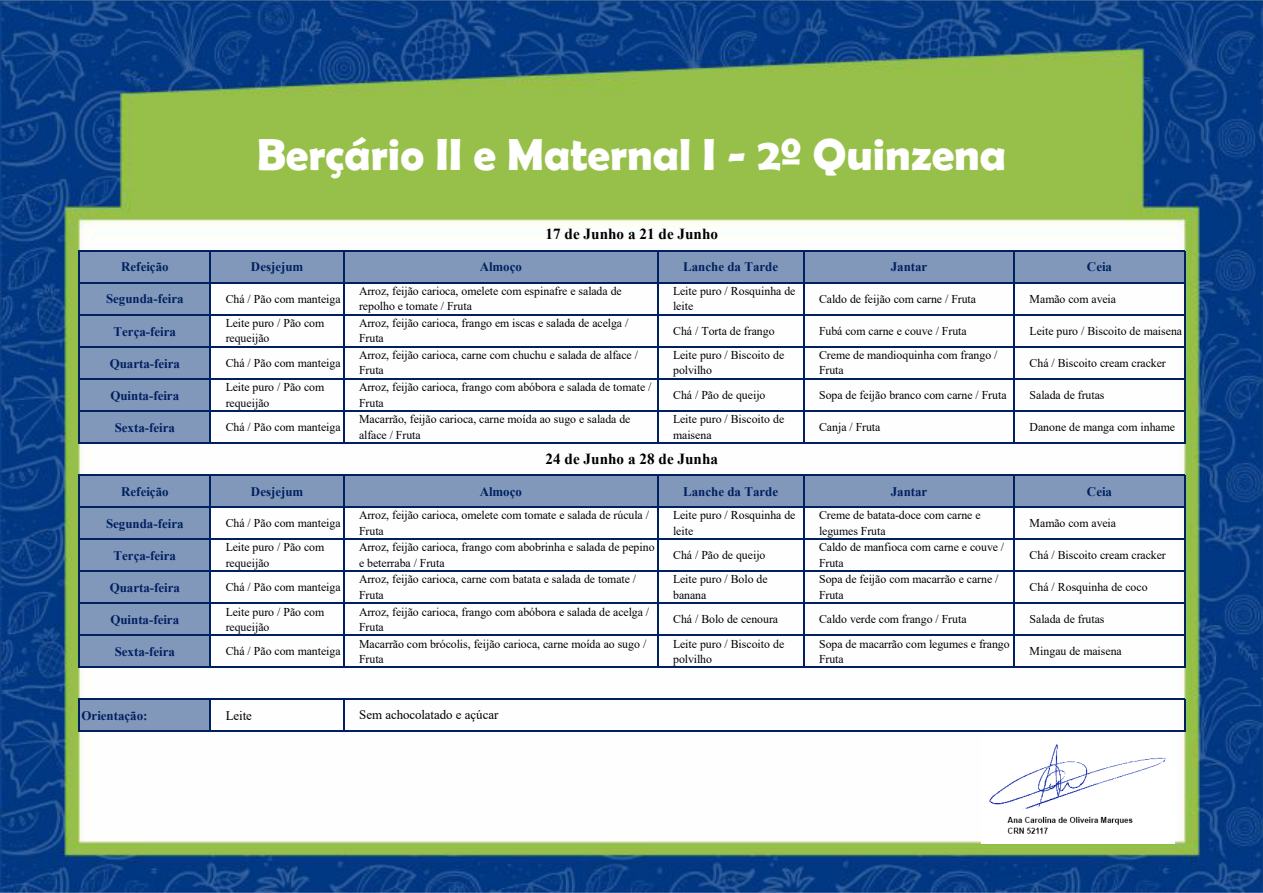
<style>
.page{position:relative;width:1263px;height:893px;background:#fff}
.page>*{position:absolute;margin:0;border:0;box-sizing:border-box;transform-origin:0 0}
.t1{font:700 45px "Berlin Sans FB Demi";color:#fff}
.t2{font:700 15.3px "Times New Roman";letter-spacing:.005em;color:#000}
.t3{font:700 13.05px "Times New Roman";color:#002060}
.t4{font:13.05px "Times New Roman";color:#000}
.t5{font:12px/15.1px "Times New Roman";color:#000}
</style>
<div class="page">
<img style="left:0;top:0;width:1263px;height:893px">
<div style="left:80px;top:250px;width:1105px;height:33px;background:#8198ba"></div>
<div style="left:80px;top:283px;width:130px;height:160px;background:#8198ba"></div>
<div style="left:80px;top:475px;width:1105px;height:32px;background:#8198ba"></div>
<div style="left:80px;top:507px;width:130px;height:160px;background:#8198ba"></div>
<div style="left:80px;top:699px;width:130px;height:32px;background:#8198ba"></div>
<hr style="left:79px;top:250px;width:1px;height:193px;background:#002060">
<hr style="left:210px;top:251px;width:1px;height:192px;background:#002060">
<hr style="left:343px;top:251px;width:1px;height:192px;background:#002060">
<hr style="left:657px;top:251px;width:1px;height:192px;background:#002060">
<hr style="left:803px;top:251px;width:1px;height:192px;background:#002060">
<hr style="left:1013px;top:251px;width:2px;height:192px;background:#002060">
<hr style="left:1184px;top:251px;width:1px;height:192px;background:#002060">
<hr style="left:79px;top:474px;width:1px;height:193px;background:#002060">
<hr style="left:210px;top:475px;width:1px;height:192px;background:#002060">
<hr style="left:343px;top:475px;width:1px;height:192px;background:#002060">
<hr style="left:1184px;top:475px;width:1px;height:192px;background:#002060">
<hr style="left:79px;top:698px;width:1px;height:33px;background:#002060">
<hr style="left:210px;top:699px;width:1px;height:32px;background:#002060">
<hr style="left:343px;top:699px;width:1px;height:32px;background:#002060">
<hr style="left:657px;top:475px;width:1px;height:192px;background:#002060">
<hr style="left:803px;top:475px;width:1px;height:192px;background:#002060">
<hr style="left:1013px;top:475px;width:2px;height:192px;background:#002060">
<hr style="left:1184px;top:699px;width:1px;height:32px;background:#002060">
<hr style="left:80px;top:250px;width:1105px;height:1px;background:#002060">
<hr style="left:80px;top:282px;width:1105px;height:1px;background:#002060">
<hr style="left:80px;top:314px;width:1105px;height:1px;background:#002060">
<hr style="left:80px;top:346px;width:1105px;height:1px;background:#002060">
<hr style="left:80px;top:378px;width:1105px;height:1px;background:#002060">
<hr style="left:80px;top:410px;width:1105px;height:1px;background:#002060">
<hr style="left:80px;top:442px;width:1105px;height:1px;background:#002060">
<hr style="left:80px;top:474px;width:1105px;height:1px;background:#002060">
<hr style="left:80px;top:506px;width:1105px;height:1px;background:#002060">
<hr style="left:80px;top:538px;width:1105px;height:1px;background:#002060">
<hr style="left:80px;top:570px;width:1105px;height:1px;background:#002060">
<hr style="left:80px;top:602px;width:1105px;height:1px;background:#002060">
<hr style="left:80px;top:634px;width:1105px;height:1px;background:#002060">
<hr style="left:80px;top:666px;width:1105px;height:1px;background:#002060">
<hr style="left:80px;top:698px;width:1105px;height:1px;background:#002060">
<hr style="left:80px;top:730px;width:1105px;height:1px;background:#002060">
<img style="left:981px;top:733px;width:193px;height:110px">
<p class="t1" style="left:257px;top:128px;width:750px">Berçário II e Maternal I - 2º Quinzena</p>
<p class="t2" style="left:546px;top:223px;width:174px">17 de Junho a 21 de Junho</p>
<p class="t3" style="left:121px;top:258px;width:49px">Refeição</p>
<p class="t3" style="left:251px;top:258px;width:54px">Desjejum</p>
<p class="t3" style="left:480px;top:258px;width:44px">Almoço</p>
<p class="t3" style="left:683px;top:258px;width:97px">Lanche da Tarde</p>
<p class="t3" style="left:891px;top:258px;width:38px">Jantar</p>
<p class="t3" style="left:1087px;top:258px;width:27px">Ceia</p>
<p class="t3" style="left:106px;top:290px;width:79px">Segunda-feira</p>
<p class="t5" style="left:226px;top:291px;width:117px">Chá / Pão com manteiga</p>
<p class="t5" style="left:359px;top:283px;width:264px">Arroz, feijão carioca, omelete com espinafre e salada de repolho e tomate / Fruta</p>
<p class="t5" style="left:673px;top:283px;width:124px">Leite puro / Rosquinha de leite</p>
<p class="t5" style="left:819px;top:291px;width:159px">Caldo de feijão com carne / Fruta</p>
<p class="t5" style="left:1030px;top:291px;width:88px">Mamão com aveia</p>
<p class="t3" style="left:114px;top:322px;width:64px">Terça-feira</p>
<p class="t5" style="left:226px;top:315px;width:100px">Leite puro / Pão com requeijão</p>
<p class="t5" style="left:359px;top:315px;width:271px">Arroz, feijão carioca, frango em iscas e salada de acelga /<br>Fruta</p>
<p class="t5" style="left:673px;top:323px;width:103px">Chá / Torta de frango</p>
<p class="t5" style="left:819px;top:323px;width:149px">Fubá com carne e couve / Fruta</p>
<p class="t5" style="left:1030px;top:323px;width:154px">Leite puro / Biscoito de maisena</p>
<p class="t3" style="left:110px;top:354px;width:72px">Quarta-feira</p>
<p class="t5" style="left:226px;top:355px;width:117px">Chá / Pão com manteiga</p>
<p class="t5" style="left:359px;top:347px;width:280px">Arroz, feijão carioca, carne com chuchu e salada de alface /<br>Fruta</p>
<p class="t5" style="left:673px;top:347px;width:113px">Leite puro / Biscoito de polvilho</p>
<p class="t5" style="left:819px;top:347px;width:180px">Creme de mandioquinha com frango /<br>Fruta</p>
<p class="t5" style="left:1030px;top:355px;width:138px">Chá / Biscoito cream cracker</p>
<p class="t3" style="left:110px;top:386px;width:70px">Quinta-feira</p>
<p class="t5" style="left:226px;top:379px;width:100px">Leite puro / Pão com requeijão</p>
<p class="t5" style="left:359px;top:379px;width:294px">Arroz, feijão carioca, frango com abóbora e salada de tomate /<br>Fruta</p>
<p class="t5" style="left:673px;top:387px;width:94px">Chá / Pão de queijo</p>
<p class="t5" style="left:819px;top:387px;width:189px">Sopa de feijão branco com carne / Fruta</p>
<p class="t5" style="left:1030px;top:387px;width:76px">Salada de frutas</p>
<p class="t3" style="left:115px;top:418px;width:62px">Sexta-feira</p>
<p class="t5" style="left:226px;top:419px;width:117px">Chá / Pão com manteiga</p>
<p class="t5" style="left:359px;top:411px;width:273px">Macarrão, feijão carioca, carne moída ao sugo e salada de alface / Fruta</p>
<p class="t5" style="left:673px;top:411px;width:113px">Leite puro / Biscoito de maisena</p>
<p class="t5" style="left:819px;top:419px;width:63px">Canja / Fruta</p>
<p class="t5" style="left:1030px;top:419px;width:147px">Danone de manga com inhame</p>
<p class="t2" style="left:546px;top:447px;width:174px">24 de Junho a 28 de Junha</p>
<p class="t3" style="left:121px;top:482px;width:49px">Refeição</p>
<p class="t3" style="left:251px;top:482px;width:54px">Desjejum</p>
<p class="t3" style="left:480px;top:482px;width:44px">Almoço</p>
<p class="t3" style="left:683px;top:482px;width:97px">Lanche da Tarde</p>
<p class="t3" style="left:891px;top:482px;width:38px">Jantar</p>
<p class="t3" style="left:1087px;top:482px;width:27px">Ceia</p>
<p class="t3" style="left:106px;top:514px;width:79px">Segunda-feira</p>
<p class="t5" style="left:226px;top:515px;width:117px">Chá / Pão com manteiga</p>
<p class="t5" style="left:359px;top:507px;width:291px">Arroz, feijão carioca, omelete com tomate e salada de rúcula /<br>Fruta</p>
<p class="t5" style="left:673px;top:507px;width:124px">Leite puro / Rosquinha de leite</p>
<p class="t5" style="left:819px;top:507px;width:163px">Creme de batata-doce com carne e legumes Fruta</p>
<p class="t5" style="left:1030px;top:515px;width:88px">Mamão com aveia</p>
<p class="t3" style="left:114px;top:546px;width:64px">Terça-feira</p>
<p class="t5" style="left:226px;top:539px;width:100px">Leite puro / Pão com requeijão</p>
<p class="t5" style="left:359px;top:539px;width:297px">Arroz, feijão carioca, frango com abobrinha e salada de pepino e beterraba / Fruta</p>
<p class="t5" style="left:673px;top:547px;width:94px">Chá / Pão de queijo</p>
<p class="t5" style="left:819px;top:539px;width:187px">Caldo de manfioca com carne e couve /<br>Fruta</p>
<p class="t5" style="left:1030px;top:547px;width:138px">Chá / Biscoito cream cracker</p>
<p class="t3" style="left:110px;top:578px;width:72px">Quarta-feira</p>
<p class="t5" style="left:226px;top:579px;width:117px">Chá / Pão com manteiga</p>
<p class="t5" style="left:359px;top:571px;width:279px">Arroz, feijão carioca, carne com batata e salada de tomate /<br>Fruta</p>
<p class="t5" style="left:673px;top:571px;width:96px">Leite puro / Bolo de banana</p>
<p class="t5" style="left:819px;top:571px;width:181px">Sopa de feijão com macarrão e carne /<br>Fruta</p>
<p class="t5" style="left:1030px;top:579px;width:119px">Chá / Rosquinha de coco</p>
<p class="t3" style="left:110px;top:610px;width:70px">Quinta-feira</p>
<p class="t5" style="left:226px;top:603px;width:100px">Leite puro / Pão com requeijão</p>
<p class="t5" style="left:359px;top:603px;width:292px">Arroz, feijão carioca, frango com abóbora e salada de acelga /<br>Fruta</p>
<p class="t5" style="left:673px;top:611px;width:107px">Chá / Bolo de cenoura</p>
<p class="t5" style="left:819px;top:611px;width:149px">Caldo verde com frango / Fruta</p>
<p class="t5" style="left:1030px;top:611px;width:76px">Salada de frutas</p>
<p class="t3" style="left:115px;top:642px;width:62px">Sexta-feira</p>
<p class="t5" style="left:226px;top:643px;width:117px">Chá / Pão com manteiga</p>
<p class="t5" style="left:359px;top:635px;width:289px">Macarrão com brócolis, feijão carioca, carne moída ao sugo /<br>Fruta</p>
<p class="t5" style="left:673px;top:635px;width:113px">Leite puro / Biscoito de polvilho</p>
<p class="t5" style="left:819px;top:635px;width:192px">Sopa de macarrão com legumes e frango<br>Fruta</p>
<p class="t5" style="left:1030px;top:643px;width:94px">Mingau de maisena</p>
<p class="t3" style="left:82px;top:706px;width:67px">Orientação:</p>
<p class="t4" style="left:226px;top:706px;width:28px">Leite</p>
<p class="t4" style="left:359px;top:705px;width:141px">Sem achocolatado e açúcar</p>
</div>
